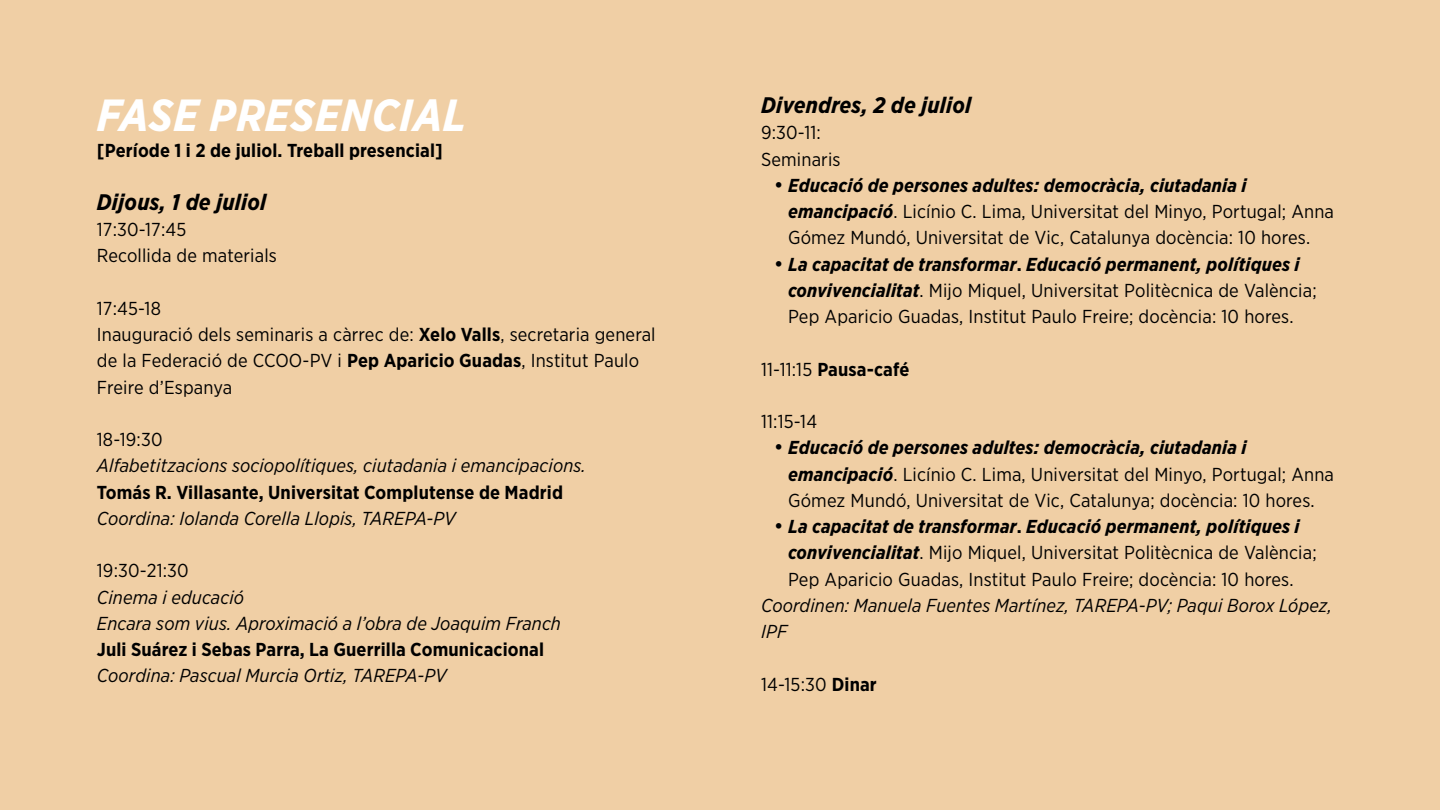
<style>
.page{position:relative;width:1440px;height:810px;background:#fff}
.page>*{position:absolute;margin:0;border:0;box-sizing:border-box;transform-origin:0 0}
.t1{font:italic 700 45px "Gotham Narrow";letter-spacing:.005em;color:#fff}
.t2{font:italic 700 22.5px "Gotham Narrow";letter-spacing:.005em;color:#000}
.t3{font:18.75px/26.2px "Gotham Narrow";letter-spacing:.01em;color:#000}
.t4{font:italic 18.75px/26.2px "Gotham Narrow";letter-spacing:.005em;color:#000}
.t5{font:700 18.75px "Gotham Narrow";letter-spacing:.005em;color:#000}
.s1{font-weight:700}
.s2{font-weight:700;font-style:italic}
.s3{font-weight:400}
</style>
<div class="page">
<div style="left:0;top:0;width:1440px;height:809px;background:#f0cfa5"></div>
<h1 class="t1" style="left:97px;top:86px;width:371px">FASE PRESENCIAL</h1>
<p class="t5" style="left:97px;top:139px;width:347px">[Període 1 i 2 de juliol. Treball presencial]</p>
<p class="t2" style="left:97px;top:187px;width:171px">Dijous, 1 de juliol</p>
<p class="t3" style="left:97px;top:216px;width:182px">17:30-17:45<br>Recollida de materials</p>
<p class="t3" style="left:97px;top:295px;width:560px">17:45-18<br>Inauguració dels seminaris a càrrec de: <span class="s1">Xelo Valls</span>, secretaria general de la Federació de CCOO-PV i <span class="s1">Pep Aparicio Guadas</span>, Institut Paulo Freire d’Espanya</p>
<p class="t3" style="left:97px;top:426px;width:67px">18-19:30</p>
<p class="t4" style="left:97px;top:452px;width:491px">Alfabetitzacions sociopolítiques, ciutadania i emancipacions.</p>
<p class="t5" style="left:97px;top:480px;width:468px">Tomás R. Villasante, Universitat Complutense de Madrid</p>
<p class="t4" style="left:97px;top:505px;width:360px">Coordina: Iolanda Corella Llopis, TAREPA-PV</p>
<p class="t3" style="left:97px;top:557px;width:93px">19:30-21:30</p>
<p class="t4" style="left:97px;top:584px;width:466px">Cinema i educació<br>Encara som vius. Aproximació a l’obra de Joaquim Franch</p>
<p class="t5" style="left:97px;top:637px;width:449px">Juli Suárez i Sebas Parra, La Guerrilla Comunicacional</p>
<p class="t4" style="left:97px;top:662px;width:351px">Coordina: Pascual Murcia Ortiz, TAREPA-PV</p>
<p class="t2" style="left:761px;top:91px;width:212px">Divendres, 2 de juliol</p>
<p class="t3" style="left:761px;top:119px;width:81px">9:30-11:<br>Seminaris</p>
<p class="t3" style="left:788px;top:172px;width:547px;text-indent:-14px">• <span class="s2">Educació de persones adultes: democràcia, ciutadania i emancipació</span>. Licínio C. Lima, Universitat del Minyo, Portugal; Anna<br>Gómez Mundó, Universitat de Vic, Catalunya docència: 10 hores.</p>
<p class="t3" style="left:788px;top:251px;width:530px;text-indent:-14px">• <span class="s2">La capacitat de transformar</span><span class="s1">.</span> <span class="s2">Educació permanent, polítiques i convivencialitat</span>. Mijo Miquel, Universitat Politècnica de València;<br>Pep Aparicio Guadas, Institut Paulo Freire; docència: 10 hores.</p>
<p class="t5" style="left:761px;top:357px;width:150px"><span class="s3">11-11:15</span> Pausa-café</p>
<p class="t3" style="left:761px;top:408px;width:58px">11:15-14</p>
<p class="t3" style="left:788px;top:434px;width:547px;text-indent:-14px">• <span class="s2">Educació de persones adultes: democràcia, ciutadania i emancipació</span>. Licínio C. Lima, Universitat del Minyo, Portugal; Anna<br>Gómez Mundó, Universitat de Vic, Catalunya; docència: 10 hores.</p>
<p class="t3" style="left:788px;top:513px;width:530px;text-indent:-14px">• <span class="s2">La capacitat de transformar</span><span class="s1">.</span> <span class="s2">Educació permanent, polítiques i convivencialitat</span>. Mijo Miquel, Universitat Politècnica de València;<br>Pep Aparicio Guadas, Institut Paulo Freire; docència: 10 hores.</p>
<p class="t4" style="left:761px;top:592px;width:572px">Coordinen: Manuela Fuentes Martínez, TAREPA-PV; Paqui Borox López,<br>IPF</p>
<p class="t3" style="left:761px;top:671px;width:117px">14-15:30 <span class="s1">Dinar</span></p>
</div>
